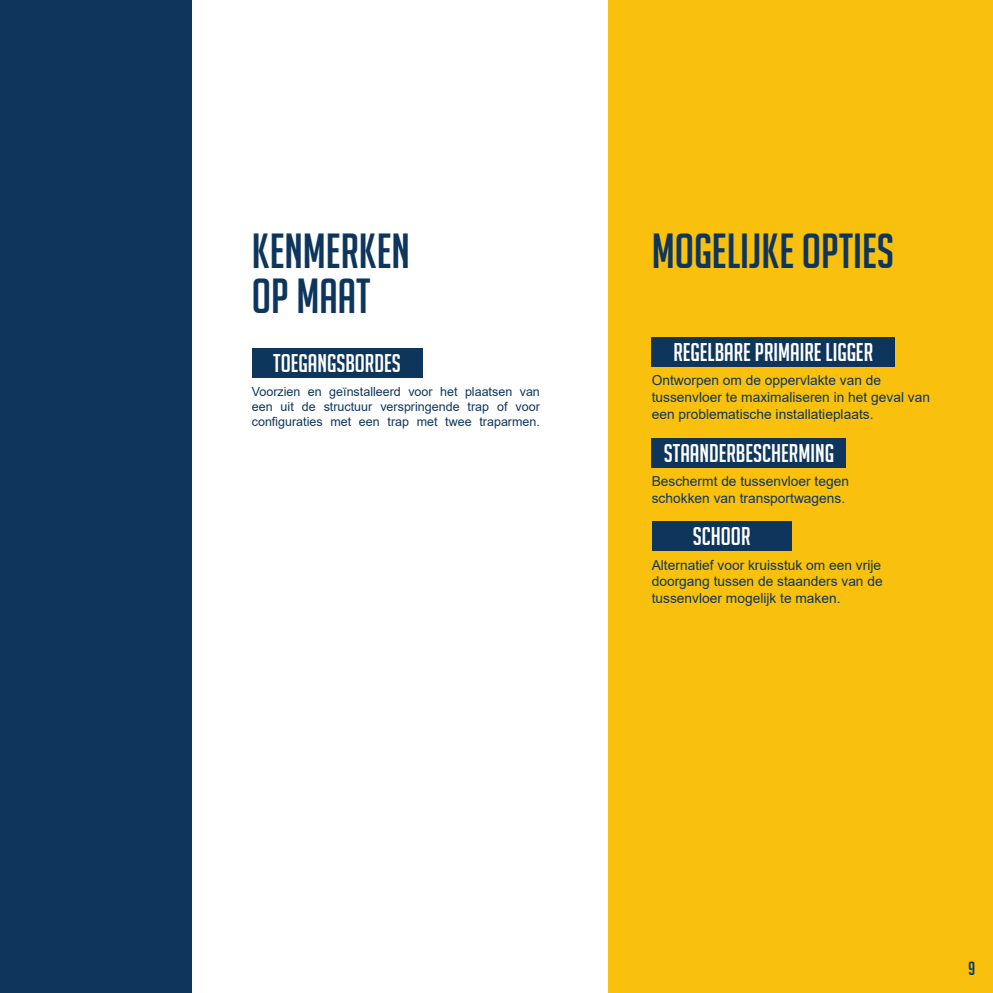
<style>
.page{position:relative;width:993px;height:993px;background:#fff}
.page>*{position:absolute;margin:0;border:0;box-sizing:border-box;transform-origin:0 0}
.t1{font:48px/45px "Big Noodle Titling";color:#0e365c}
.t2{font:25px "Big Noodle Titling";color:#fff}
.t3{font:18.75px "Big Noodle Titling";color:#0e365c}
.t4{font:13.75px/16.5px "Arial";color:#0e365c}
.t5{font:12.5px/15px "Arial";color:#0e365c;text-align:justify}
</style>
<div class="page">
<div style="left:0;top:0;width:191px;height:992px;background:#0e365c"></div>
<div style="left:608px;top:0;width:384px;height:992px;background:#f9c00e"></div>
<div style="left:252px;top:349px;width:170px;height:29px;background:#0e365c"></div>
<div style="left:651px;top:438px;width:194px;height:29px;background:#0e365c"></div>
<div style="left:651px;top:337px;width:243px;height:29px;background:#0e365c"></div>
<div style="left:651px;top:521px;width:140px;height:29px;background:#0e365c"></div>
<h1 class="t1" style="left:252px;top:229px;width:160px">KENMERKEN<br>OP MAAT</h1>
<h2 class="t2" style="left:273px;top:350px;width:129px">TOEGANGSBORDES</h2>
<p class="t5" style="left:252px;top:384px;width:289px">Voorzien en geïnstalleerd voor het plaatsen van een uit de structuur verspringende trap of voor configuraties met een trap met twee traparmen.</p>
<h1 class="t1" style="left:651px;top:229px;width:244px">MOGELIJKE OPTIES</h1>
<h2 class="t2" style="left:673px;top:338px;width:201px">REGELBARE PRIMAIRE LIGGER</h2>
<p class="t4" style="left:651px;top:372px;width:280px">Ontworpen om de oppervlakte van de tussenvloer te maximaliseren in het geval van een problematische installatieplaats.</p>
<h2 class="t2" style="left:663px;top:439px;width:171px">STAANDERBESCHERMING</h2>
<p class="t4" style="left:651px;top:473px;width:199px">Beschermt de tussenvloer tegen schokken van transportwagens.</p>
<h2 class="t2" style="left:692px;top:522px;width:59px">SCHOOR</h2>
<p class="t4" style="left:651px;top:556px;width:232px;text-align:justify">Alternatief voor kruisstuk om een vrije doorgang tussen de staanders van de tussenvloer mogelijk te maken.</p>
<h3 class="t3" style="left:967px;top:958px;width:9px">9</h3>
</div>
